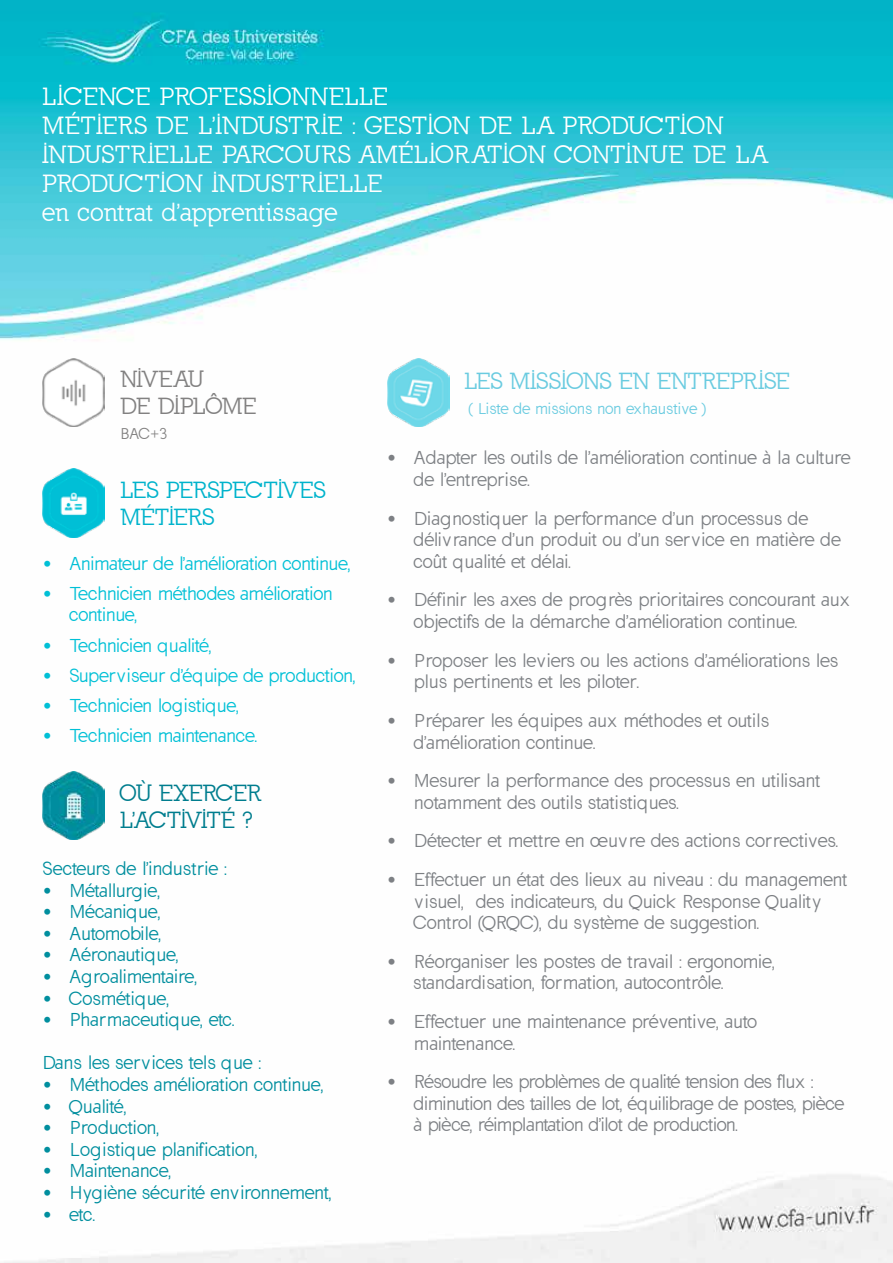
<style>
.page{position:relative;width:893px;height:1263px;background:#fff}
.page>*{position:absolute;margin:0;border:0;box-sizing:border-box;transform-origin:0 0}
.t1{font:24px/28.8px "California";letter-spacing:.03em;color:#fff}
.t2{font:22.5px "California";color:#6acbe0}
.t3{font:22.5px/27px "California";color:#00b3cc}
.t4{font:22.5px/27px "California";color:#007d8e}
.t5{font:22.5px/27px "California";color:#828181}
.t6{font:18px/21.6px "California Sans";color:#7d8084}
.t7{font:18px/21.6px "California Sans";letter-spacing:.025em;color:#7d8084}
.t8{font:18px "California Sans";color:#008e9e}
.t9{font:18px/21.6px "California Sans";letter-spacing:-.02em;color:#7d8084}
.t10{font:18px/21.6px "California Sans";letter-spacing:-.01em;color:#00c0d6}
.t11{font:18px "California Sans";letter-spacing:.025em;color:#008e9e}
.t12{font:18px "California Sans";letter-spacing:.015em;color:#00c0d6}
.t13{font:18px "California Sans";letter-spacing:.03em;color:#008e9e}
.t14{font:15px "California Sans";letter-spacing:.025em;color:#6acbe0}
.t15{font:15px "California Sans";color:#828181}
</style>
<div class="page">
<img style="left:0;top:0;width:893px;height:1263px">
<img style="left:43px;top:358px;width:62px;height:69px">
<img style="left:43px;top:468px;width:62px;height:69px">
<img style="left:43px;top:771px;width:62px;height:69px">
<img style="left:387px;top:358px;width:62px;height:69px">
<h1 class="t1" style="left:43px;top:83px;width:726px">LICENCE PROFESSIONNELLE<br>MÉTIERS DE L'INDUSTRIE : GESTION DE LA PRODUCTION INDUSTRIELLE PARCOURS AMÉLIOR ATION CONTINUE DE LA PRODUCTION INDUSTRIELLE<br>en contrat d'apprentissage</h1>
<p class="t5" style="left:120px;top:366px;width:138px">NIVEAU<br>DE DIPLÔME</p>
<p class="t15" style="left:120px;top:425px;width:48px">BAC+3</p>
<p class="t3" style="left:120px;top:477px;width:206px">LES PERSPECTIVES<br>MÉTIERS</p>
<p class="t10" style="left:43px;top:553px;width:309px">• Animateur de l'amélioration continue,</p>
<p class="t10" style="left:70px;top:583px;width:264px;text-indent:-27px">• Technicien méthodes amélioration continue,</p>
<p class="t10" style="left:43px;top:634px;width:170px">• Technicien qualité,</p>
<p class="t12" style="left:43px;top:665px;width:315px">• Superviseur d'équipe de production,</p>
<p class="t12" style="left:43px;top:695px;width:198px">• Technicien logistique,</p>
<p class="t10" style="left:43px;top:725px;width:216px">• Technicien maintenance.</p>
<p class="t4" style="left:120px;top:779px;width:142px">OÙ EXERCER<br>L'ACTIVITÉ ?</p>
<p class="t11" style="left:43px;top:858px;width:186px">Secteurs de l'industrie :</p>
<p class="t8" style="left:43px;top:880px;width:119px">• Métallurgie,</p>
<p class="t8" style="left:43px;top:901px;width:119px">• Mécanique,</p>
<p class="t8" style="left:43px;top:923px;width:120px">• Automobile,</p>
<p class="t11" style="left:43px;top:945px;width:138px">• Aéronautique,</p>
<p class="t8" style="left:43px;top:966px;width:156px">• Agroalimentaire,</p>
<p class="t11" style="left:43px;top:988px;width:128px">• Cosmétique,</p>
<p class="t11" style="left:43px;top:1009px;width:193px">• Pharmaceutique, etc.</p>
<p class="t13" style="left:43px;top:1053px;width:220px">Dans les services tels que :</p>
<p class="t8" style="left:43px;top:1074px;width:282px">• Méthodes amélioration continue,</p>
<p class="t8" style="left:43px;top:1096px;width:85px">• Qualité,</p>
<p class="t11" style="left:43px;top:1117px;width:118px">• Production,</p>
<p class="t11" style="left:43px;top:1139px;width:216px">• Logistique planification,</p>
<p class="t8" style="left:43px;top:1161px;width:130px">• Maintenance,</p>
<p class="t8" style="left:43px;top:1182px;width:290px">• Hygiène sécurité environnement,</p>
<p class="t8" style="left:43px;top:1204px;width:54px">• etc.</p>
<p class="t2" style="left:464px;top:368px;width:327px">LES MISSIONS EN ENTREPRISE</p>
<p class="t14" style="left:469px;top:400px;width:239px">( Liste de missions non exhaustive )</p>
<p class="t6" style="left:414px;top:447px;width:438px;text-indent:-27px">• Adapter les outils de l'amélioration continue à la culture de l'entreprise.</p>
<p class="t7" style="left:414px;top:508px;width:428px;text-indent:-27px">• Diagnostiquer la performance d'un processus de délivrance d'un produit ou d'un service en matière de coût qualité et délai.</p>
<p class="t6" style="left:414px;top:589px;width:438px;text-indent:-27px">• Définir les axes de progrès prioritaires concourant aux objectifs de la démarche d'amélioration continue.</p>
<p class="t7" style="left:414px;top:650px;width:425px;text-indent:-27px">• Proposer les leviers ou les actions d'améliorations les plus pertinents et les piloter.</p>
<p class="t6" style="left:414px;top:710px;width:356px;text-indent:-27px">• Préparer les équipes aux méthodes et outils d'amélioration continue.</p>
<p class="t7" style="left:414px;top:770px;width:407px;text-indent:-27px">• Mesurer la performance des processus en utilisant notamment des outils statistiques.</p>
<p class="t6" style="left:387px;top:830px;width:452px">• Détecter et mettre en œuvre des actions correctives.</p>
<p class="t6" style="left:414px;top:869px;width:434px;text-indent:-27px">• Effectuer un état des lieux au niveau : du management visuel, des indicateurs, du Quick Response Quality<br>Control (QRQC), du système de suggestion.</p>
<p class="t6" style="left:414px;top:951px;width:362px;text-indent:-27px">• Réorganiser les postes de travail : ergonomie, standardisation, formation, autocontrôle.</p>
<p class="t6" style="left:414px;top:1011px;width:344px;text-indent:-27px">• Effectuer une maintenance préventive, auto maintenance.</p>
<p class="t9" style="left:414px;top:1071px;width:431px;text-indent:-27px">• Résoudre les problèmes de qualité tension des flux : diminution des tailles de lot, équilibrage de postes, pièce à pièce, réimplantation d'ilot de production.</p>
</div>
